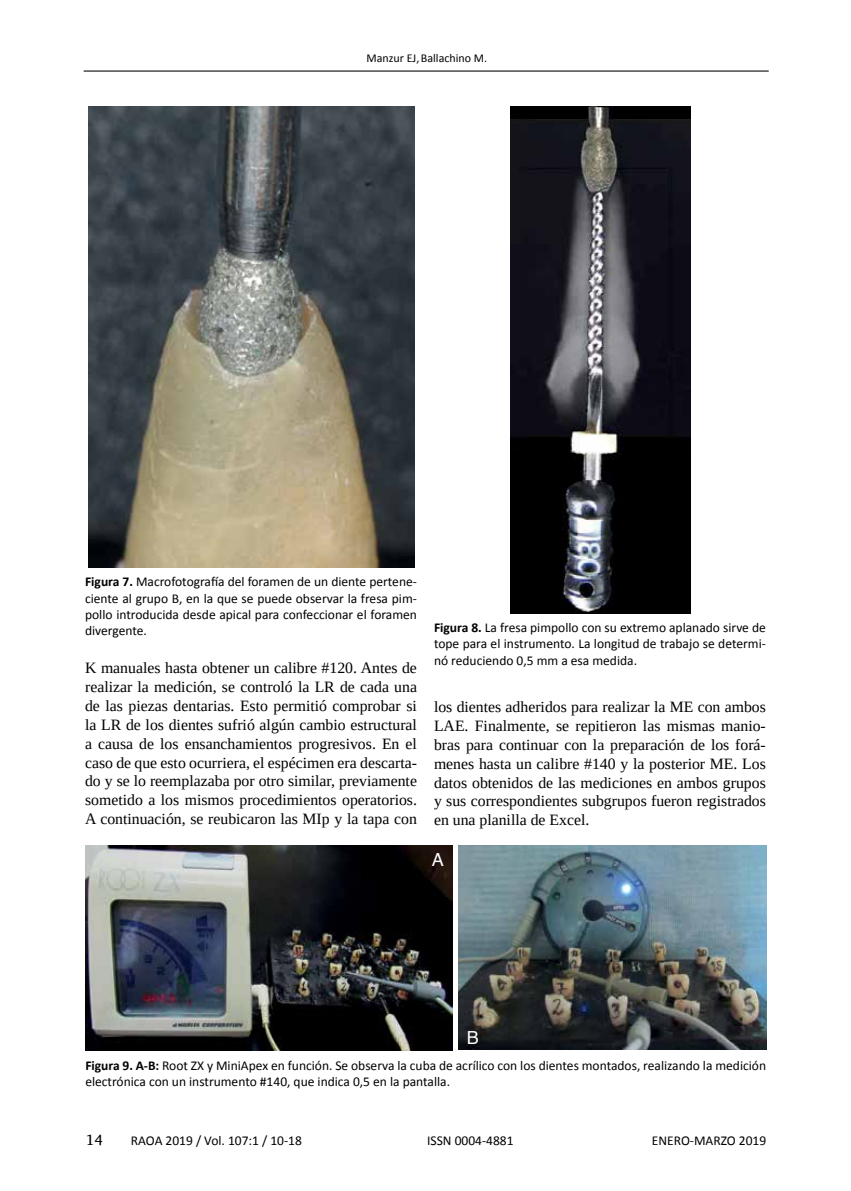
<style>
.page{position:relative;width:851px;height:1191px;background:#fff}
.page>*{position:absolute;margin:0;border:0;box-sizing:border-box;transform-origin:0 0}
.t1{font:18px "Helvetica";color:#fff}
.t2{font:15.75px/18.9px "Liberation Serif";color:#000;text-align:justify}
.t3{font:15px "Charis SIL";color:#000}
.t4{font:13.5px/16.2px "Calibri";color:#000;text-align:justify}
.t5{font:12px "Calibri";color:#000}
.s1{font-weight:700}
.s2{color:#fff}
</style>
<div class="page">
<hr style="left:84px;top:71px;width:684px;height:1px;background:#000">
<img style="left:88px;top:106px;width:326px;height:461px">
<img style="left:510px;top:106px;width:180px;height:507px">
<img style="left:85px;top:845px;width:368px;height:205px">
<img style="left:458px;top:846px;width:308px;height:203px">
<p class="t5" style="left:366px;top:50px;width:122px">Manzur EJ,Ballachino M.</p>
<p class="t4" style="left:85px;top:574px;width:333px"><span class="s1">Figura 7.</span> Macrofotografía del foramen de un diente pertene&shy;ciente al grupo B, en la que se puede observar la fresa pim&shy;pollo introducida desde apical para confeccionar el foramen divergente.</p>
<p class="t2" style="left:85px;top:658px;width:333px">K manuales hasta obtener un calibre #120. Antes de realizar la medición, se controló la LR de cada una de las piezas dentarias. Esto permitió comprobar si la LR de los dientes sufrió algún cambio estructural a causa de los ensanchamientos progresivos. En el caso de que esto ocurriera, el espécimen era descarta&shy;do y se lo reemplazaba por otro similar, previamente sometido a los mismos procedimientos operatorios.<br>A continuación, se reubicaron las MIp y la tapa con</p>
<p class="t4" style="left:434px;top:619px;width:333px"><span class="s1">Figura 8.</span> La fresa pimpollo con su extremo aplanado sirve de tope para el instrumento. La longitud de trabajo se determi&shy;nó reduciendo 0,5 mm a esa medida.</p>
<p class="t2" style="left:434px;top:697px;width:333px">los dientes adheridos para realizar la ME con ambos LAE. Finalmente, se repitieron las mismas manio&shy;bras para continuar con la preparación de los forá&shy;menes hasta un calibre #140 y la posterior ME. Los datos obtenidos de las mediciones en ambos grupos y sus correspondientes subgrupos fueron registrados en una planilla de Excel.</p>
<p class="t1" style="left:431px;top:845px;width:14px">A</p>
<p class="t1" style="left:466px;top:1023px;width:14px">B</p>
<p class="t4" style="left:85px;top:1057px;width:682px"><span class="s1">Figura 9. A-B:</span> Root ZX y MiniApex en función. Se observa la cuba de acrílico con los dientes montados, realizando la medición electrónica con un instrumento #140, que indica 0,5 en la pantalla.</p>
<p class="t3" style="left:86px;top:1131px;width:18px">14</p>
<p class="t4" style="left:131px;top:1132px;width:172px">RAOA 2019 / Vol. 107:1 / 10-18</p>
<p class="t4" style="left:427px;top:1132px;width:147px">ISSN 0004-4881<span class="s2">0004-4881</span></p>
<p class="t4" style="left:651px;top:1132px;width:116px">ENERO-MARZO 2019</p>
</div>
